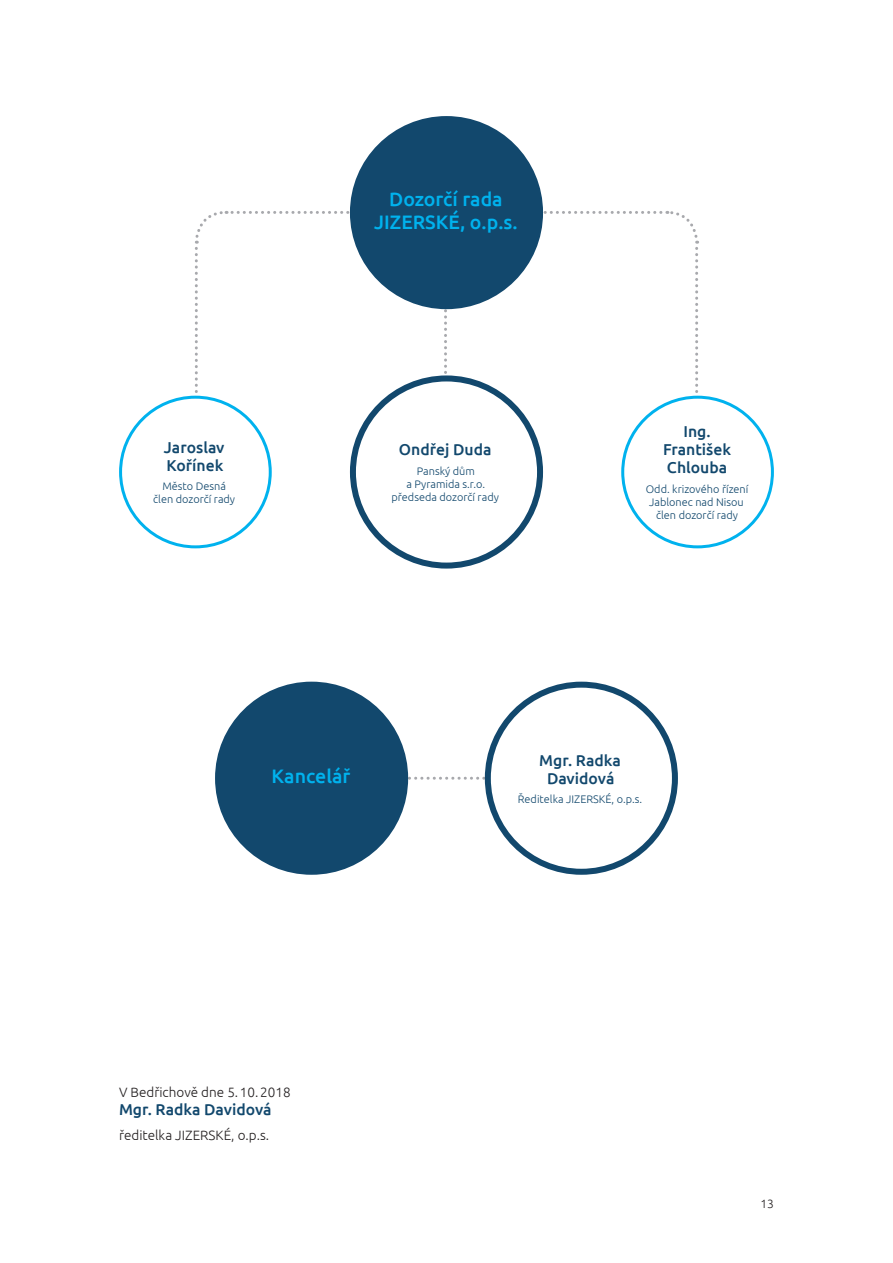
<style>
.page{position:relative;width:893px;height:1263px;background:#fff}
.page>*{position:absolute;margin:0;border:0;box-sizing:border-box;transform-origin:0 0}
.t1{font:500 19.5px/23.4px "Ubuntu";color:#00b2ee;text-align:center}
.t2{font:500 15.75px/18px "Ubuntu";color:#12486d;text-align:center}
.t3{font:300 13.5px "Ubuntu";color:#231f20}
.t4{font:300 12px "Ubuntu";color:#231f20}
.t5{font:300 10.95px/13.2px "Ubuntu";color:#12486d;text-align:center}
</style>
<div class="page">
<svg style="left:408px;top:777px;width:77px;height:3px"></svg>
<svg style="left:193px;top:211px;width:200px;height:288px"></svg>
<svg style="left:667px;top:211px;width:32px;height:192px"></svg>
<svg style="left:543px;top:211px;width:118px;height:3px"></svg>
<svg style="left:444px;top:309px;width:3px;height:65px"></svg>
<div style="left:485px;top:682px;width:193px;height:193px;border:6px solid #12486d;border-radius:50%"></div>
<div style="left:353px;top:378px;width:187px;height:188px;background:#fff;border-radius:50%"></div>
<div style="left:350px;top:375px;width:193px;height:194px;border:6px solid #12486d;border-radius:50%"></div>
<div style="left:623px;top:397px;width:149px;height:150px;background:#fff;border-radius:50%"></div>
<div style="left:621px;top:396px;width:153px;height:152px;border:3px solid #00b2ee;border-radius:50%"></div>
<div style="left:121px;top:397px;width:149px;height:150px;background:#fff;border-radius:50%"></div>
<div style="left:119px;top:396px;width:153px;height:152px;border:3px solid #00b2ee;border-radius:50%"></div>
<div style="left:353px;top:119px;width:187px;height:187px;background:#12486d;border-radius:50%"></div>
<div style="left:350px;top:116px;width:193px;height:193px;border:6px solid #12486d;border-radius:50%"></div>
<div style="left:218px;top:685px;width:187px;height:187px;background:#12486d;border-radius:50%"></div>
<div style="left:215px;top:682px;width:193px;height:193px;border:6px solid #12486d;border-radius:50%"></div>
<h2 class="t2" style="left:164px;top:438px;width:62px;text-align:left">Jaroslav<br>Kořínek</h2>
<p class="t5" style="left:153px;top:479px;width:83px">Město Desná člen dozorčí rady</p>
<h1 class="t1" style="left:374px;top:187px;width:145px">Dozorčí rada<br>JIZERSKÉ, o.p.s.</h1>
<h2 class="t2" style="left:399px;top:440px;width:94px">Ondřej Duda</h2>
<p class="t5" style="left:391px;top:464px;width:109px">Panský dům<br>a Pyramida s.r.o. předseda dozorčí rady</p>
<h2 class="t2" style="left:663px;top:422px;width:70px">Ing.<br>František<br>Chlouba</h2>
<p class="t5" style="left:646px;top:482px;width:104px">Odd. krizového řízení<br>Jablonec nad Nisou člen dozorčí rady</p>
<h1 class="t1" style="left:272px;top:764px;width:80px">Kancelář</h1>
<h2 class="t2" style="left:539px;top:750px;width:83px">Mgr. Radka<br>Davidová</h2>
<p class="t5" style="left:518px;top:792px;width:126px">Ředitelka JIZERSKÉ, o.p.s.</p>
<p class="t3" style="left:119px;top:1084px;width:173px">V Bedřichově dne 5.10.2018</p>
<h2 class="t2" style="left:119px;top:1100px;width:154px">Mgr. Radka Davidová</h2>
<p class="t3" style="left:119px;top:1127px;width:152px">ředitelka JIZERSKÉ, o.p.s.</p>
<p class="t4" style="left:760px;top:1196px;width:15px">13</p>
</div>
